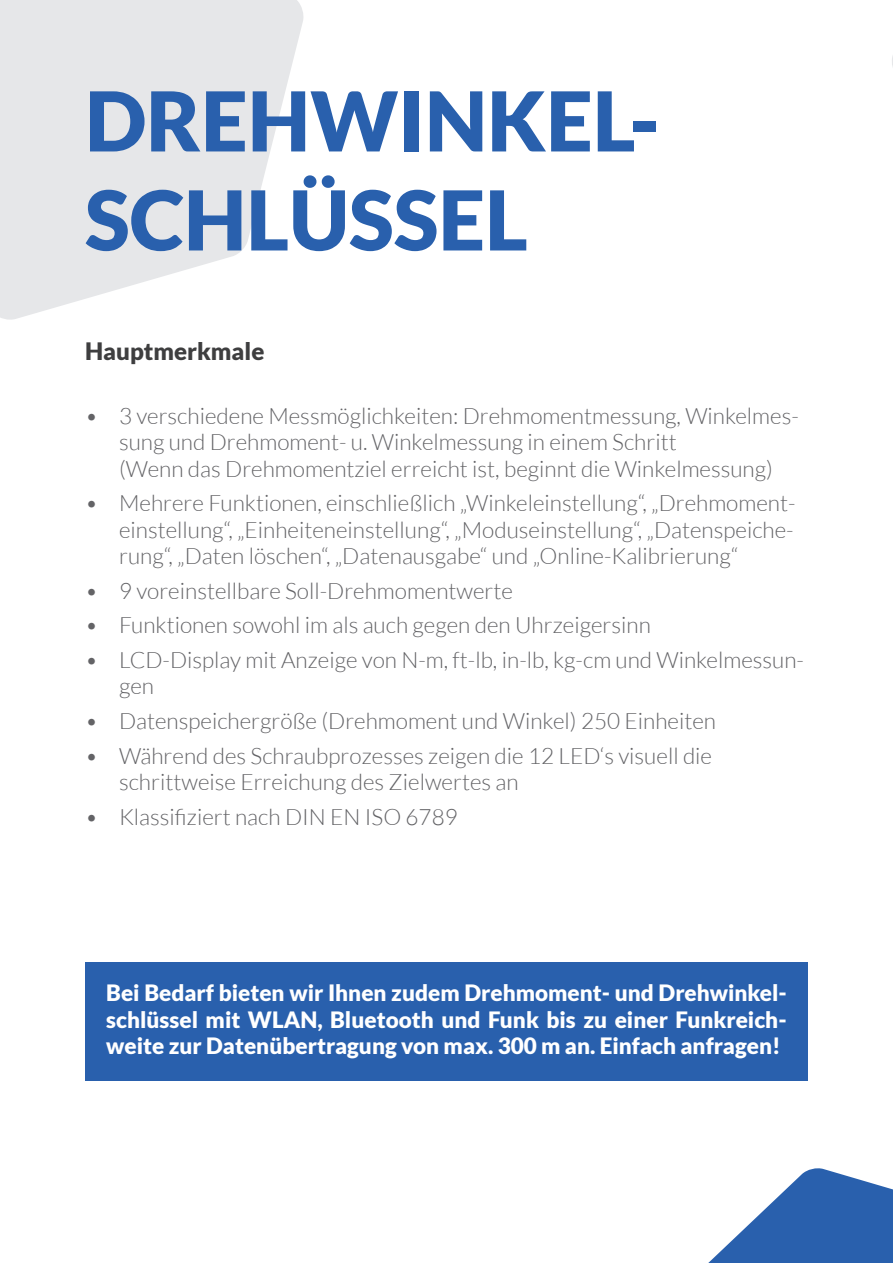
<style>
.page{position:relative;width:893px;height:1263px;background:#fff}
.page>*{position:absolute;margin:0;border:0;box-sizing:border-box;transform-origin:0 0}
.t1{font:900 82.5px/99px "Lato";color:#2960ad}
.t2{font:900 24px "Lato";color:#3e3e3f}
.t3{font:300 22.5px/26.2px "Lato";color:#636366}
.t4{font:900 22.5px/26.2px "Lato";color:#fff;text-align:justify}
</style>
<div class="page">
<svg style="left:0;top:0;width:304px;height:320px;fill:#e6e7e9"></svg>
<svg style="left:708px;top:1168px;width:185px;height:95px"></svg>
<div style="left:85px;top:962px;width:723px;height:118px;background:#2960ad"></div>
<h1 class="t1" style="left:85px;top:70px;width:576px">DREHWINKEL-<br>SCHLÜSSEL</h1>
<p class="t2" style="left:85px;top:337px;width:181px">Hauptmerkmale</p>
<p class="t3" style="left:119px;top:403px;width:681px;text-indent:-34px">• 3 verschiedene Messmöglichkeiten: Drehmomentmessung, Winkelmes&shy;sung und Drehmoment- u. Winkelmessung in einem Schritt<br>(Wenn das Drehmomentziel erreicht ist, beginnt die Winkelmessung)</p>
<p class="t3" style="left:119px;top:490px;width:678px;text-align:justify;text-indent:-34px">• Mehrere Funktionen, einschließlich „Winkeleinstellung“, „Drehmoment&shy;einstellung“, „Einheiteneinstellung“, „Moduseinstellung“, „Datenspeiche&shy;rung“, „Daten löschen“, „Datenausgabe“ und „Online-Kalibrierung“</p>
<p class="t3" style="left:85px;top:577px;width:430px">• 9 voreinstellbare Soll-Drehmomentwerte</p>
<p class="t3" style="left:85px;top:612px;width:567px">• Funktionen sowohl im als auch gegen den Uhrzeigersinn</p>
<p class="t3" style="left:119px;top:647px;width:686px;text-indent:-34px">• LCD-Display mit Anzeige von N-m, ft-lb, in-lb, kg-cm und Winkelmessun&shy;gen</p>
<p class="t3" style="left:85px;top:708px;width:632px">• Datenspeichergröße (Drehmoment und Winkel) 250 Einheiten</p>
<p class="t3" style="left:119px;top:743px;width:595px;text-indent:-34px">• Während des Schraubprozesses zeigen die 12 LED‘s visuell die schrittweise Erreichung des Zielwertes an</p>
<p class="t3" style="left:85px;top:804px;width:374px">• Klassifiziert nach DIN EN ISO 6789</p>
<p class="t4" style="left:106px;top:979px;width:682px">Bei Bedarf bieten wir Ihnen zudem Drehmoment- und Drehwinkel&shy;schlüssel mit WLAN, Bluetooth und Funk bis zu einer Funkreich&shy;weite zur Datenübertragung von max. 300 m an. Einfach anfragen!</p>
</div>
